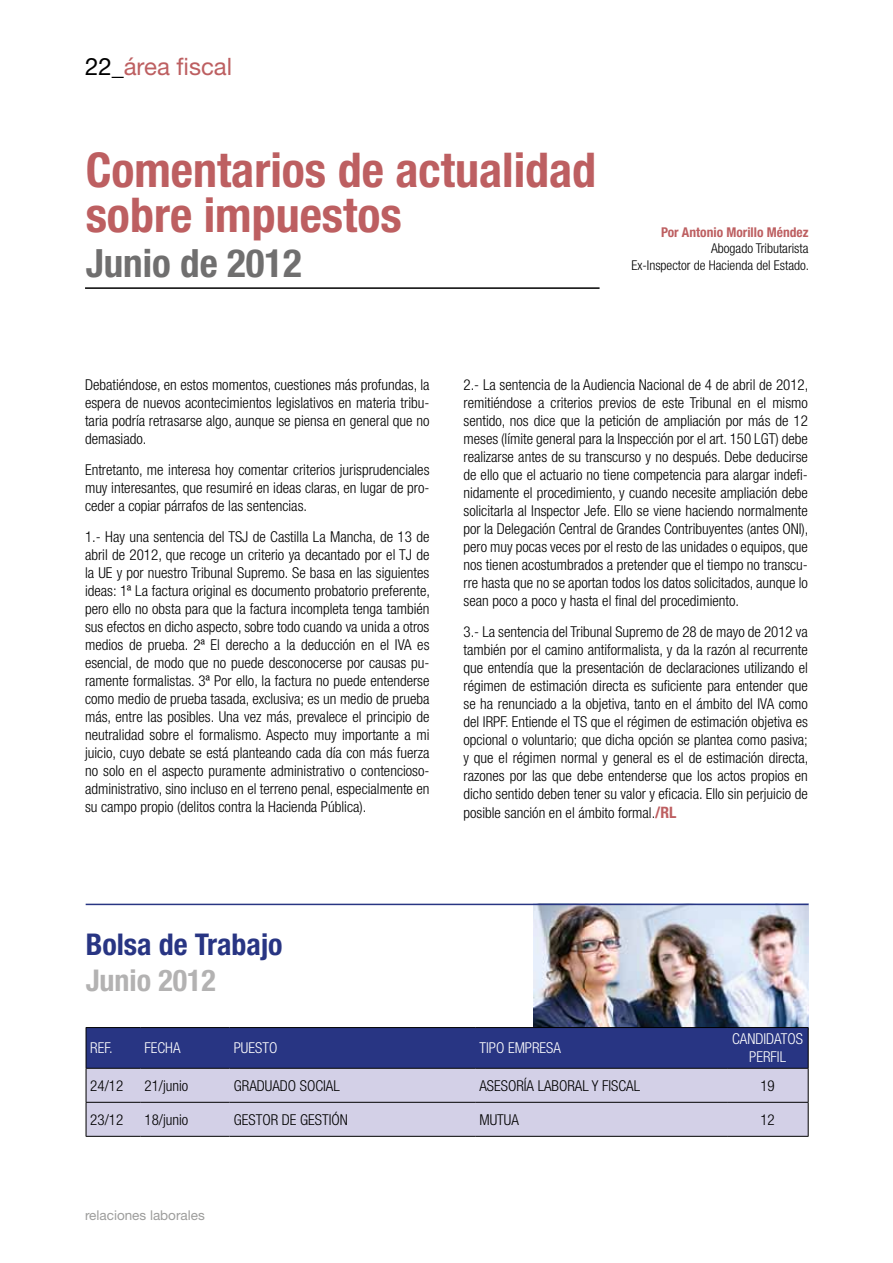
<style>
.page{position:relative;width:893px;height:1263px;background:#fff}
.page>*{position:absolute;margin:0;border:0;box-sizing:border-box;transform-origin:0 0}
.t1{font:700 condensed 48px/45px "Helvetica Neue LT Std";color:#bd5f61}
.t2{font:700 condensed 39px "Helvetica Neue LT Std";color:#706f6f}
.t3{font:700 condensed 30px "Helvetica Neue LT Std";color:#283583}
.t4{font:700 condensed 30px "Helvetica Neue LT Std";color:#b3b2b2}
.t5{font:24px "Helvetica Neue LT Std";color:#bd5f61}
.t6{font:300 condensed 15px/18px "Helvetica Neue LT Std";color:#000;text-align:justify}
.t7{font:300 condensed 15px/18px "Helvetica Neue LT Std";color:#fff;text-align:center}
.t8{font:300 condensed 13.5px/16.2px "Helvetica Neue LT Std";color:#000;text-align:right}
.t9{font:700 condensed 13.5px "Helvetica Neue LT Std";color:#bd5f61}
.t10{font:13.5px "Helvetica Neue LT Std";color:#9d9d9c}
.s1{color:#000}
.s2{font-weight:700;font-size:15.75px;color:#bd5f61}
</style>
<div class="page">
<hr style="left:85px;top:287px;width:515px;height:2px;background:#000">
<img style="left:534px;top:905px;width:274px;height:122px">
<div style="left:87px;top:1028px;width:721px;height:40px;background:#283583"></div>
<div style="left:87px;top:1069px;width:721px;height:67px;background:#d3d0e7"></div>
<hr style="left:727px;top:1027px;width:81px;height:1px;background:#000">
<hr style="left:808px;top:1028px;width:1px;height:40px;background:#000">
<hr style="left:86px;top:1027px;width:54px;height:1px;background:#000">
<hr style="left:86px;top:1028px;width:1px;height:40px;background:#000">
<hr style="left:140px;top:1027px;width:90px;height:1px;background:#000">
<hr style="left:230px;top:1027px;width:245px;height:1px;background:#000">
<hr style="left:475px;top:1027px;width:252px;height:1px;background:#000">
<hr style="left:86px;top:1068px;width:54px;height:1px;background:#000">
<hr style="left:86px;top:1069px;width:1px;height:33px;background:#000">
<hr style="left:140px;top:1068px;width:90px;height:1px;background:#000">
<hr style="left:230px;top:1068px;width:245px;height:1px;background:#000">
<hr style="left:86px;top:1102px;width:54px;height:1px;background:#000">
<hr style="left:86px;top:1103px;width:1px;height:33px;background:#000">
<hr style="left:140px;top:1102px;width:90px;height:1px;background:#000">
<hr style="left:230px;top:1102px;width:245px;height:1px;background:#000">
<hr style="left:86px;top:1136px;width:54px;height:1px;background:#000">
<hr style="left:140px;top:1136px;width:90px;height:1px;background:#000">
<hr style="left:230px;top:1136px;width:245px;height:1px;background:#000">
<hr style="left:727px;top:1028px;width:1px;height:40px;background:#283583">
<hr style="left:475px;top:1068px;width:252px;height:1px;background:#000">
<hr style="left:727px;top:1068px;width:81px;height:1px;background:#000">
<hr style="left:808px;top:1069px;width:1px;height:33px;background:#000">
<hr style="left:475px;top:1102px;width:252px;height:1px;background:#000">
<hr style="left:727px;top:1102px;width:81px;height:1px;background:#000">
<hr style="left:808px;top:1103px;width:1px;height:33px;background:#000">
<hr style="left:475px;top:1136px;width:252px;height:1px;background:#000">
<hr style="left:727px;top:1136px;width:81px;height:1px;background:#000">
<hr style="left:86px;top:904px;width:722px;height:1px;background:#283583">
<h3 class="t5" style="left:85px;top:52px;width:149px"><span class="s1">22_</span>área fiscal</h3>
<h1 class="t1" style="left:86px;top:147px;width:512px">Comentarios de actualidad sobre impuestos</h1>
<h2 class="t2" style="left:86px;top:239px;width:218px">Junio de 2012</h2>
<p class="t9" style="left:661px;top:224px;width:149px">Por Antonio Morillo Méndez</p>
<p class="t8" style="left:631px;top:240px;width:179px">Abogado Tributarista<br>Ex-Inspector de Hacienda del Estado.</p>
<p class="t6" style="left:85px;top:376px;width:346px">Debatiéndose, en estos momentos, cuestiones más profundas, la espera de nuevos acontecimientos legislativos en materia tribu&shy;taria podría retrasarse algo, aunque se piensa en general que no demasiado.</p>
<p class="t6" style="left:85px;top:460px;width:346px">Entretanto, me interesa hoy comentar criterios jurisprudenciales muy interesantes, que resumiré en ideas claras, en lugar de pro&shy;ceder a copiar párrafos de las sentencias.</p>
<p class="t6" style="left:85px;top:527px;width:346px">1.- Hay una sentencia del TSJ de Castilla La Mancha, de 13 de abril de 2012, que recoge un criterio ya decantado por el TJ de la UE y por nuestro Tribunal Supremo. Se basa en las siguientes ideas: 1ª La factura original es documento probatorio preferente, pero ello no obsta para que la factura incompleta tenga también sus efectos en dicho aspecto, sobre todo cuando va unida a otros medios de prueba. 2ª El derecho a la deducción en el IVA es esencial, de modo que no puede desconocerse por causas pu&shy;ramente formalistas. 3ª Por ello, la factura no puede entenderse como medio de prueba tasada, exclusiva; es un medio de prueba más, entre las posibles. Una vez más, prevalece el principio de neutralidad sobre el formalismo. Aspecto muy importante a mi juicio, cuyo debate se está planteando cada día con más fuerza no solo en el aspecto puramente administrativo o contencioso&shy;administrativo, sino incluso en el terreno penal, especialmente en su campo propio (delitos contra la Hacienda Pública).</p>
<p class="t6" style="left:463px;top:376px;width:346px">2.- La sentencia de la Audiencia Nacional de 4 de abril de 2012, remitiéndose a criterios previos de este Tribunal en el mismo sentido, nos dice que la petición de ampliación por más de 12 meses (límite general para la Inspección por el art. 150 LGT) debe realizarse antes de su transcurso y no después. Debe deducirse de ello que el actuario no tiene competencia para alargar indefi&shy;nidamente el procedimiento, y cuando necesite ampliación debe solicitarla al Inspector Jefe. Ello se viene haciendo normalmente por la Delegación Central de Grandes Contribuyentes (antes ONI), pero muy pocas veces por el resto de las unidades o equipos, que nos tienen acostumbrados a pretender que el tiempo no transcu&shy;rre hasta que no se aportan todos los datos solicitados, aunque lo sean poco a poco y hasta el final del procedimiento.</p>
<p class="t6" style="left:463px;top:622px;width:346px">3.- La sentencia del Tribunal Supremo de 28 de mayo de 2012 va también por el camino antiformalista, y da la razón al recurrente que entendía que la presentación de declaraciones utilizando el régimen de estimación directa es suficiente para entender que se ha renunciado a la objetiva, tanto en el ámbito del IVA como del IRPF. Entiende el TS que el régimen de estimación objetiva es opcional o voluntario; que dicha opción se plantea como pasiva; y que el régimen normal y general es el de estimación directa, razones por las que debe entenderse que los actos propios en dicho sentido deben tener su valor y eficacia. Ello sin perjuicio de posible sanción en el ámbito formal.<span class="s2">/RL</span></p>
<h3 class="t3" style="left:86px;top:926px;width:198px">Bolsa de Trabajo</h3>
<h3 class="t4" style="left:86px;top:962px;width:132px">Junio 2012</h3>
<p class="t7" style="left:90px;top:1039px;width:24px">REF.</p>
<p class="t7" style="left:144px;top:1039px;width:38px">FECHA</p>
<p class="t7" style="left:234px;top:1039px;width:45px">PUESTO</p>
<p class="t7" style="left:479px;top:1039px;width:83px">TIPO EMPRESA</p>
<p class="t7" style="left:732px;top:1030px;width:73px">CANDIDATOS<br>PERFIL</p>
<p class="t6" style="left:90px;top:1076px;width:34px">24/12</p>
<p class="t6" style="left:144px;top:1076px;width:45px">21/junio</p>
<p class="t6" style="left:234px;top:1076px;width:108px">GRADUADO SOCIAL</p>
<p class="t6" style="left:479px;top:1076px;width:162px">ASESORÍA LABORAL Y FISCAL</p>
<p class="t6" style="left:760px;top:1076px;width:16px">19</p>
<p class="t6" style="left:90px;top:1110px;width:34px">23/12</p>
<p class="t6" style="left:144px;top:1110px;width:45px">18/junio</p>
<p class="t6" style="left:234px;top:1110px;width:116px">GESTOR DE GESTIÓN</p>
<p class="t6" style="left:479px;top:1110px;width:41px">MUTUA</p>
<p class="t6" style="left:760px;top:1110px;width:16px">12</p>
<p class="t10" style="left:85px;top:1207px;width:121px">relaciones laborales</p>
</div>
